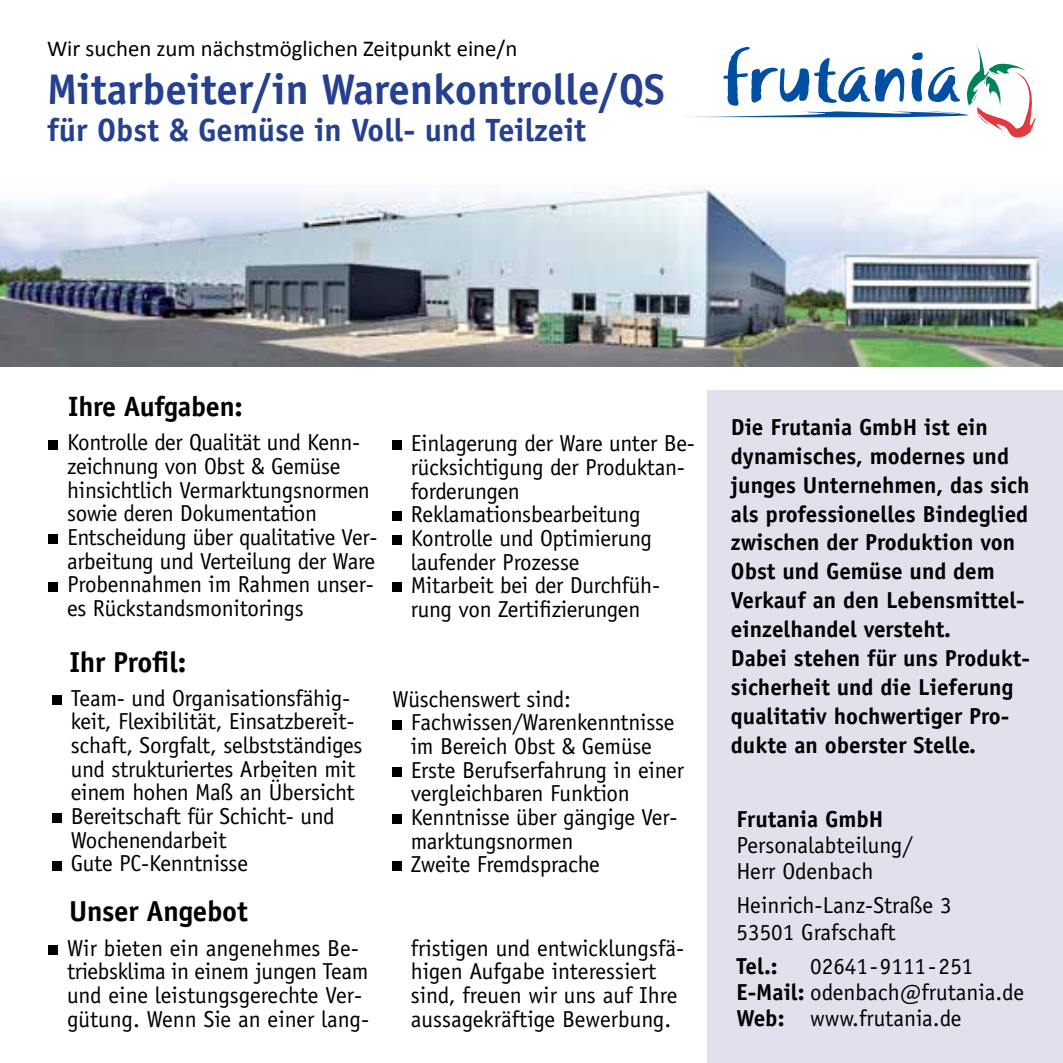
<style>
.page{position:relative;width:1063px;height:1063px;background:#fff}
.page>*{position:absolute;margin:0;border:0;box-sizing:border-box;transform-origin:0 0}
.t1{font:700 43px "Officina Sans";color:#25408f}
.t2{font:700 32.25px "Officina Sans";color:#25408f}
.t3{font:700 29px "Officina Sans";letter-spacing:-.01em;color:#000}
.t4{font:700 28px "Officina Sans";letter-spacing:-.01em;color:#000}
.t5{font:23.25px/23.8px "Officina Sans";letter-spacing:-.01em;color:#000}
.t6{font:700 23.25px/29px "Officina Sans";color:#000}
.t7{font:22.75px "Calibri";color:#000}
.s1{font-weight:700}
</style>
<div class="page">
<svg style="left:687px;top:44px;width:350px;height:94px"></svg>
<div style="left:708px;top:391px;width:355px;height:672px;background:#e1e0ed"></div>
<div style="left:49px;top:440px;width:9px;height:9px;background:#000"></div>
<div style="left:49px;top:534px;width:9px;height:10px;background:#000"></div>
<div style="left:49px;top:582px;width:9px;height:9px;background:#000"></div>
<div style="left:49px;top:945px;width:9px;height:10px;background:#000"></div>
<div style="left:52px;top:695px;width:10px;height:10px;background:#000"></div>
<div style="left:52px;top:813px;width:10px;height:10px;background:#000"></div>
<div style="left:52px;top:861px;width:10px;height:9px;background:#000"></div>
<div style="left:392px;top:441px;width:10px;height:9px;background:#000"></div>
<div style="left:392px;top:512px;width:10px;height:9px;background:#000"></div>
<div style="left:392px;top:535px;width:10px;height:10px;background:#000"></div>
<div style="left:392px;top:583px;width:10px;height:9px;background:#000"></div>
<div style="left:392px;top:720px;width:10px;height:9px;background:#000"></div>
<div style="left:392px;top:767px;width:10px;height:10px;background:#000"></div>
<div style="left:392px;top:814px;width:10px;height:10px;background:#000"></div>
<div style="left:392px;top:862px;width:10px;height:9px;background:#000"></div>
<img style="left:0;top:188px;width:1063px;height:179px">
<p class="t7" style="left:47px;top:34px;width:472px">Wir suchen zum nächstmöglichen Zeitpunkt eine/n</p>
<h1 class="t1" style="left:47px;top:62px;width:619px">Mitarbeiter/in Warenkontrolle/QS</h1>
<h2 class="t2" style="left:47px;top:110px;width:541px">für Obst &amp; Gemüse in Voll- und Teilzeit</h2>
<p class="t4" style="left:68px;top:389px;width:176px">Ihre Aufgaben:</p>
<p class="t5" style="left:67px;top:431px;width:312px">Kontrolle der Qualität und Kenn&shy;zeichnung von Obst &amp; Gemüse hinsichtlich Vermarktungsnormen sowie deren Dokumentation<br>Entscheidung über qualitative Ver&shy;arbeitung und Verteilung der Ware<br>Probennahmen im Rahmen unser&shy;es Rückstandsmonitorings</p>
<p class="t3" style="left:69px;top:644px;width:118px">Ihr Profil:</p>
<p class="t5" style="left:71px;top:686px;width:293px">Team- und Organisationsfähig&shy;keit, Flexibilität, Einsatzbereit&shy;schaft, Sorgfalt, selbstständiges und strukturiertes Arbeiten mit einem hohen Maß an Übersicht<br>Bereitschaft für Schicht- und<br>Wochenendarbeit<br>Gute PC-Kenntnisse</p>
<p class="t3" style="left:69px;top:894px;width:180px">Unser Angebot</p>
<p class="t5" style="left:67px;top:936px;width:304px">Wir bieten ein angenehmes Be&shy;triebsklima in einem jungen Team und eine leistungsgerechte Ver&shy;gütung. Wenn Sie an einer lang-</p>
<p class="t5" style="left:411px;top:432px;width:286px">Einlagerung der Ware unter Be&shy;rücksichtigung der Produktan&shy;forderungen<br>Reklamationsbearbeitung<br>Kontrolle und Optimierung laufender Prozesse<br>Mitarbeit bei der Durchfüh&shy;rung von Zertifizierungen</p>
<p class="t5" style="left:411px;top:687px;width:275px;text-indent:-18px">Wüschenswert sind:<br>Fachwissen/Warenkenntnisse im Bereich Obst &amp; Gemüse<br>Erste Berufserfahrung in einer vergleichbaren Funktion<br>Kenntnisse über gängige Ver&shy;marktungsnormen<br>Zweite Fremdsprache</p>
<p class="t5" style="left:411px;top:936px;width:275px">fristigen und entwicklungsfä&shy;higen Aufgabe interessiert sind, freuen wir uns auf Ihre aussagekräftige Bewerbung.</p>
<p class="t6" style="left:731px;top:412px;width:301px">Die Frutania GmbH ist ein dynamisches, modernes und junges Unternehmen, das sich als professionelles Bindeglied zwischen der Produktion von<br>Obst und Gemüse und dem<br>Verkauf an den Lebensmittel&shy;einzelhandel versteht.<br>Dabei stehen für uns Produkt&shy;sicherheit und die Lieferung qualitativ hochwertiger Pro&shy;dukte an oberster Stelle.</p>
<p class="t6" style="left:737px;top:804px;width:148px">Frutania GmbH</p>
<p class="t5" style="left:737px;top:832px;width:178px;line-height:26.2px">Personalabteilung/<br>Herr Odenbach</p>
<p class="t5" style="left:737px;top:892px;width:217px;line-height:26.2px">Heinrich-Lanz-Straße 3<br>53501 Grafschaft</p>
<p class="t6" style="left:737px;top:951px;width:43px">Tel.:</p>
<p class="t5" style="left:737px;top:953px;width:289px;line-height:26.2px;text-indent:74px">02641-9111-251<br><span class="s1">E-Mail:</span> odenbach@frutania.de<br><span class="s1">Web:</span> www.frutania.de</p>
</div>
